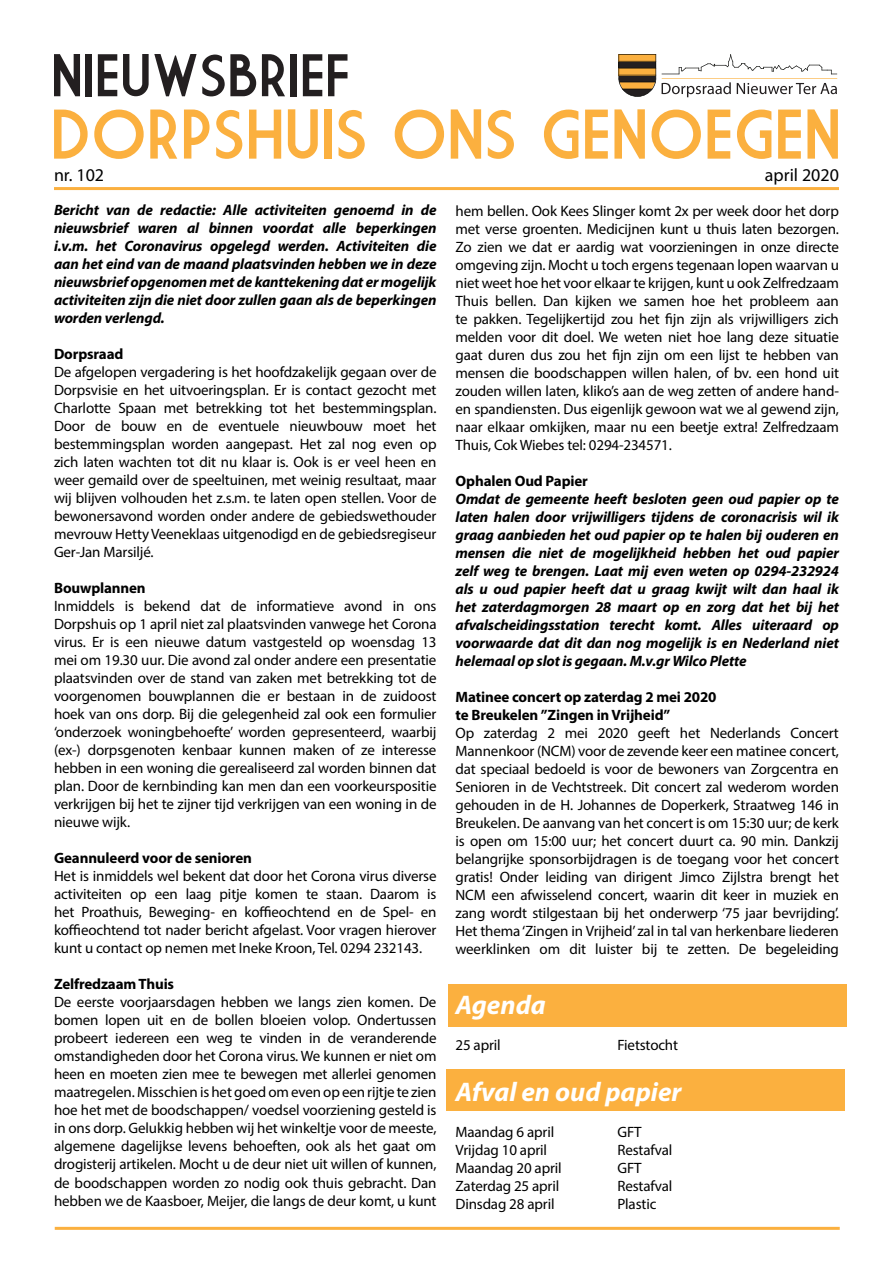
<style>
.page{position:relative;width:893px;height:1263px;background:#fff}
.page>*{position:absolute;margin:0;border:0;box-sizing:border-box;transform-origin:0 0}
.t1{font:italic 700 27px "Myriad Pro";color:#fff}
.t2{font:18px "Myriad Pro";color:#000}
.t3{font:15px/18px "Myriad Pro";letter-spacing:-.01em;color:#000;text-align:justify}
.t4{font:italic 700 15px/18px "Myriad Pro";letter-spacing:-.01em;color:#000;text-align:justify}
.t5{font:700 15px/18px "Myriad Pro";letter-spacing:-.01em;color:#000}
</style>
<div class="page">
<hr style="left:54px;top:187px;width:785px;height:3px;background:#fbb03f">
<div style="left:446px;top:1069px;width:399px;height:42px;background:#fbb03f"></div>
<div style="left:448px;top:984px;width:399px;height:42px;background:#fbb03f"></div>
<hr style="left:55px;top:1227px;width:785px;height:3px;background:#fbb03f">
<svg style="left:54px;top:54px;width:26px;height:42px"></svg>
<div style="left:86px;top:54px;width:6px;height:42px;background:#231f20"></div>
<svg style="left:98px;top:54px;width:19px;height:42px"></svg>
<svg style="left:123px;top:54px;width:133px;height:42px"></svg>
<svg style="left:262px;top:54px;width:23px;height:42px"></svg>
<div style="left:291px;top:54px;width:6px;height:42px;background:#231f20"></div>
<svg style="left:303px;top:54px;width:19px;height:42px"></svg>
<svg style="left:328px;top:54px;width:19px;height:42px"></svg>
<svg style="left:54px;top:110px;width:34px;height:49px"></svg>
<svg style="left:94px;top:110px;width:50px;height:49px"></svg>
<svg style="left:150px;top:110px;width:27px;height:49px"></svg>
<svg style="left:184px;top:110px;width:26px;height:49px"></svg>
<svg style="left:216px;top:110px;width:26px;height:49px"></svg>
<svg style="left:249px;top:110px;width:32px;height:49px"></svg>
<svg style="left:288px;top:109px;width:30px;height:50px"></svg>
<div style="left:324px;top:110px;width:8px;height:49px;background:#fbb03f"></div>
<svg style="left:339px;top:110px;width:26px;height:49px"></svg>
<svg style="left:395px;top:110px;width:49px;height:49px"></svg>
<svg style="left:451px;top:109px;width:30px;height:50px"></svg>
<svg style="left:488px;top:110px;width:26px;height:49px"></svg>
<svg style="left:544px;top:110px;width:34px;height:49px"></svg>
<svg style="left:585px;top:110px;width:23px;height:49px"></svg>
<svg style="left:614px;top:109px;width:31px;height:50px"></svg>
<svg style="left:651px;top:110px;width:50px;height:49px"></svg>
<svg style="left:708px;top:110px;width:22px;height:49px"></svg>
<svg style="left:737px;top:110px;width:34px;height:49px"></svg>
<svg style="left:778px;top:110px;width:23px;height:49px"></svg>
<svg style="left:807px;top:109px;width:31px;height:50px"></svg>
<svg style="left:618px;top:54px;width:219px;height:43px"></svg>
<p class="t2" style="left:54px;top:164px;width:52px">nr. 102</p>
<p class="t2" style="left:765px;top:164px;width:76px">april 2020</p>
<p class="t4" style="left:54px;top:201px;width:384px">Bericht van de redactie: Alle activiteiten genoemd in de nieuwsbrief waren al binnen voordat alle beperkingen i.v.m. het Coronavirus opgelegd werden. Activiteiten die aan het eind van de maand plaatsvinden hebben we in deze nieuwsbrief opgenomen met de kanttekening dat er mogelijk activiteiten zijn die niet door zullen gaan als de beperkingen worden verlengd.</p>
<p class="t5" style="left:54px;top:345px;width:71px">Dorpsraad</p>
<p class="t3" style="left:54px;top:363px;width:384px">De afgelopen vergadering is het hoofdzakelijk gegaan over de Dorpsvisie en het uitvoeringsplan. Er is contact gezocht met Charlotte Spaan met betrekking tot het bestemmingsplan.<br>Door de bouw en de eventuele nieuwbouw moet het bestemmingsplan worden aangepast. Het zal nog even op zich laten wachten tot dit nu klaar is. Ook is er veel heen en weer gemaild over de speeltuinen, met weinig resultaat, maar wij blijven volhouden het z.s.m. te laten open stellen. Voor de bewonersavond worden onder andere de gebiedswethouder mevrouw Hetty Veeneklaas uitgenodigd en de gebiedsregiseur Ger-Jan Marsiljé.</p>
<p class="t5" style="left:54px;top:579px;width:93px">Bouwplannen</p>
<p class="t3" style="left:54px;top:597px;width:384px">Inmiddels is bekend dat de informatieve avond in ons Dorpshuis op 1 april niet zal plaatsvinden vanwege het Corona virus. Er is een nieuwe datum vastgesteld op woensdag 13 mei om 19.30 uur. Die avond zal onder andere een presentatie plaatsvinden over de stand van zaken met betrekking tot de voorgenomen bouwplannen die er bestaan in de zuidoost hoek van ons dorp. Bij die gelegenheid zal ook een formulier ‘onderzoek woningbehoefte’ worden gepresenteerd, waarbij (ex-) dorpsgenoten kenbaar kunnen maken of ze interesse hebben in een woning die gerealiseerd zal worden binnen dat plan. Door de kernbinding kan men dan een voorkeurspositie verkrijgen bij het te zijner tijd verkrijgen van een woning in de nieuwe wijk.</p>
<p class="t5" style="left:54px;top:849px;width:199px">Geannuleerd voor de senioren</p>
<p class="t3" style="left:54px;top:867px;width:384px">Het is inmiddels wel bekent dat door het Corona virus diverse activiteiten op een laag pitje komen te staan. Daarom is het Proathuis, Beweging- en koffieochtend en de Spel- en koffieochtend tot nader bericht afgelast. Voor vragen hierover kunt u contact op nemen met Ineke Kroon, Tel. 0294 232143.</p>
<p class="t5" style="left:54px;top:975px;width:122px">Zelfredzaam Thuis</p>
<p class="t3" style="left:54px;top:993px;width:384px">De eerste voorjaarsdagen hebben we langs zien komen. De bomen lopen uit en de bollen bloeien volop. Ondertussen probeert iedereen een weg te vinden in de veranderende omstandigheden door het Corona virus. We kunnen er niet om heen en moeten zien mee te bewegen met allerlei genomen maatregelen. Misschien is het goed om even op een rijtje te zien hoe het met de boodschappen/ voedsel voorziening gesteld is in ons dorp. Gelukkig hebben wij het winkeltje voor de meeste, algemene dagelijkse levens behoeften, ook als het gaat om drogisterij artikelen. Mocht u de deur niet uit willen of kunnen, de boodschappen worden zo nodig ook thuis gebracht. Dan hebben we de Kaasboer, Meijer, die langs de deur komt, u kunt</p>
<p class="t3" style="left:456px;top:201px;width:385px">hem bellen. Ook Kees Slinger komt 2x per week door het dorp met verse groenten. Medicijnen kunt u thuis laten bezorgen.<br>Zo zien we dat er aardig wat voorzieningen in onze directe omgeving zijn. Mocht u toch ergens tegenaan lopen waarvan u niet weet hoe het voor elkaar te krijgen, kunt u ook Zelfredzaam Thuis bellen. Dan kijken we samen hoe het probleem aan te pakken. Tegelijkertijd zou het fijn zijn als vrijwilligers zich melden voor dit doel. We weten niet hoe lang deze situatie gaat duren dus zou het fijn zijn om een lijst te hebben van mensen die boodschappen willen halen, of bv. een hond uit zouden willen laten, kliko’s aan de weg zetten of andere hand&shy;en spandiensten. Dus eigenlijk gewoon wat we al gewend zijn, naar elkaar omkijken, maar nu een beetje extra! Zelfredzaam Thuis, Cok Wiebes tel: 0294-234571.</p>
<p class="t5" style="left:456px;top:471px;width:134px">Ophalen Oud Papier</p>
<p class="t4" style="left:456px;top:489px;width:385px">Omdat de gemeente heeft besloten geen oud papier op te laten halen door vrijwilligers tijdens de coronacrisis wil ik graag aanbieden het oud papier op te halen bij ouderen en mensen die niet de mogelijkheid hebben het oud papier zelf weg te brengen. Laat mij even weten op 0294-232924 als u oud papier heeft dat u graag kwijt wilt dan haal ik het zaterdagmorgen 28 maart op en zorg dat het bij het afvalscheidingsstation terecht komt. Alles uiteraard op voorwaarde dat dit dan nog mogelijk is en Nederland niet helemaal op slot is gegaan. M.v.gr Wilco Plette</p>
<p class="t5" style="left:456px;top:687px;width:263px">Matinee concert op zaterdag 2 mei 2020 te Breukelen ”Zingen in Vrijheid”</p>
<p class="t3" style="left:456px;top:723px;width:385px">Op zaterdag 2 mei 2020 geeft het Nederlands Concert Mannenkoor (NCM) voor de zevende keer een matinee concert, dat speciaal bedoeld is voor de bewoners van Zorgcentra en Senioren in de Vechtstreek. Dit concert zal wederom worden gehouden in de H. Johannes de Doperkerk, Straatweg 146 in Breukelen. De aanvang van het concert is om 15:30 uur; de kerk is open om 15:00 uur; het concert duurt ca. 90 min. Dankzij belangrijke sponsorbijdragen is de toegang voor het concert gratis! Onder leiding van dirigent Jimco Zijlstra brengt het NCM een afwisselend concert, waarin dit keer in muziek en zang wordt stilgestaan bij het onderwerp ‘75 jaar bevrijding’.<br>Het thema ‘Zingen in Vrijheid’ zal in tal van herkenbare liederen weerklinken om dit luister bij te zetten. De begeleiding</p>
<h1 class="t1" style="left:455px;top:987px;width:92px">Agenda</h1>
<p class="t3" style="left:455px;top:1036px;width:47px">25 april</p>
<p class="t3" style="left:617px;top:1036px;width:62px">Fietstocht</p>
<h1 class="t1" style="left:455px;top:1074px;width:228px">Afval en oud papier</h1>
<p class="t3" style="left:455px;top:1122px;width:100px">Maandag 6 april</p>
<p class="t3" style="left:617px;top:1122px;width:26px">GFT</p>
<p class="t3" style="left:455px;top:1140px;width:93px">Vrijdag 10 april</p>
<p class="t3" style="left:617px;top:1140px;width:56px">Restafval</p>
<p class="t3" style="left:455px;top:1158px;width:108px">Maandag 20 april</p>
<p class="t3" style="left:617px;top:1158px;width:26px">GFT</p>
<p class="t3" style="left:455px;top:1176px;width:105px">Zaterdag 25 april</p>
<p class="t3" style="left:617px;top:1176px;width:56px">Restafval</p>
<p class="t3" style="left:455px;top:1194px;width:101px">Dinsdag 28 april</p>
<p class="t3" style="left:617px;top:1194px;width:40px">Plastic</p>
</div>
